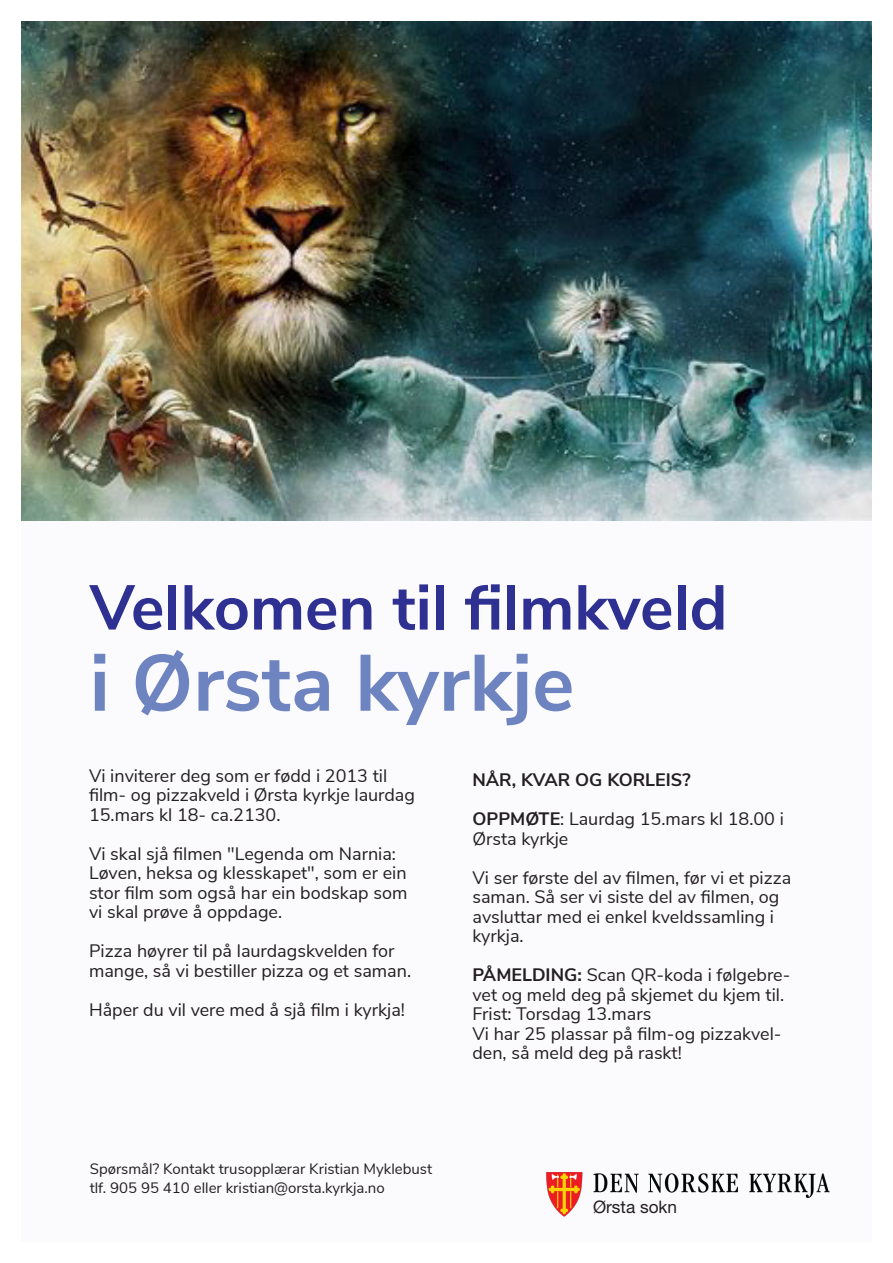
<style>
.page{position:relative;width:893px;height:1263px;background:#fff}
.page>*{position:absolute;margin:0;border:0;box-sizing:border-box;transform-origin:0 0}
.H_tittel_Nunito_Sans{font:700 79.5px "Nunito Sans";color:#6e84c1}
.H_tittel_Nunito_Sans-2{font:700 63px "Nunito Sans";color:#2e3092}
.Brødtekst_10pt_13_Nunito_Sans{font:18px/19.5px "Nunito Sans";color:#231f20}
.Brødtekst_10pt_13_Nunito_Sans-2{font:700 18px "Nunito Sans";color:#231f20}
.H4_paragraftittel_bold_Nunito_Sans{font:17.25px "Helvetica Neue LT Std";color:#231f20}
.Brødtekst_10pt_13_Nunito_Sans-3{font:15px "Nunito Sans";color:#231f20}
.s1{font-weight:700}
</style>
<div class="page">
<div style="left:21px;top:21px;width:851px;height:1221px;background:#fbfafc"></div>
<img style="left:21px;top:21px;width:851px;height:500px">
<img style="left:64px;top:47px;width:395px;height:297px">
<img style="left:546px;top:1172px;width:283px;height:44px">
<p class="H_tittel_Nunito_Sans-2" style="left:90px;top:561px;width:639px">Velkomen til filmkveld</p>
<p class="H_tittel_Nunito_Sans" style="left:90px;top:625px;width:486px">i Ørsta kyrkje</p>
<p class="Brødtekst_10pt_13_Nunito_Sans" style="left:89px;top:765px;width:327px">Vi inviterer deg som er fødd i 2013 til film- og pizzakveld i Ørsta kyrkje laurdag<br>15.mars kl 18- ca.2130.</p>
<p class="Brødtekst_10pt_13_Nunito_Sans" style="left:89px;top:843px;width:320px">Vi skal sjå filmen "Legenda om Narnia:<br>Løven, heksa og klesskapet", som er ein stor film som også har ein bodskap som vi skal prøve å oppdage.</p>
<p class="Brødtekst_10pt_13_Nunito_Sans" style="left:89px;top:940px;width:324px">Pizza høyrer til på laurdagskvelden for mange, så vi bestiller pizza og et saman.</p>
<p class="Brødtekst_10pt_13_Nunito_Sans" style="left:89px;top:999px;width:317px">Håper du vil vere med å sjå film i kyrkja!</p>
<p class="Brødtekst_10pt_13_Nunito_Sans-3" style="left:90px;top:1157px;width:344px">Spørsmål? Kontakt trusopplærar Kristian Myklebust</p>
<p class="Brødtekst_10pt_13_Nunito_Sans-3" style="left:90px;top:1177px;width:297px">tlf. 905 95 410 eller kristian@orsta.kyrkja.no</p>
<p class="Brødtekst_10pt_13_Nunito_Sans-2" style="left:472px;top:767px;width:220px">NÅR, KVAR OG KORLEIS?</p>
<p class="Brødtekst_10pt_13_Nunito_Sans" style="left:472px;top:808px;width:313px"><span class="s1">OPPMØTE</span>: Laurdag 15.mars kl 18.00 i<br>Ørsta kyrkje</p>
<p class="Brødtekst_10pt_13_Nunito_Sans" style="left:472px;top:866px;width:320px">Vi ser første del av filmen, før vi et pizza saman. Så ser vi siste del av filmen, og avsluttar med ei enkel kveldssamling i kyrkja.</p>
<p class="Brødtekst_10pt_13_Nunito_Sans" style="left:472px;top:964px;width:320px"><span class="s1">PÅMELDING:</span> Scan QR-koda i følgebre&shy;vet og meld deg på skjemet du kjem til.<br>Frist: Torsdag 13.mars</p>
<p class="Brødtekst_10pt_13_Nunito_Sans" style="left:472px;top:1022px;width:311px">Vi har 25 plassar på film-og pizzakvel&shy;den, så meld deg på raskt!</p>
<h4 class="H4_paragraftittel_bold_Nunito_Sans" style="left:593px;top:1196px;width:86px">Ørsta sokn</h4>
</div>
